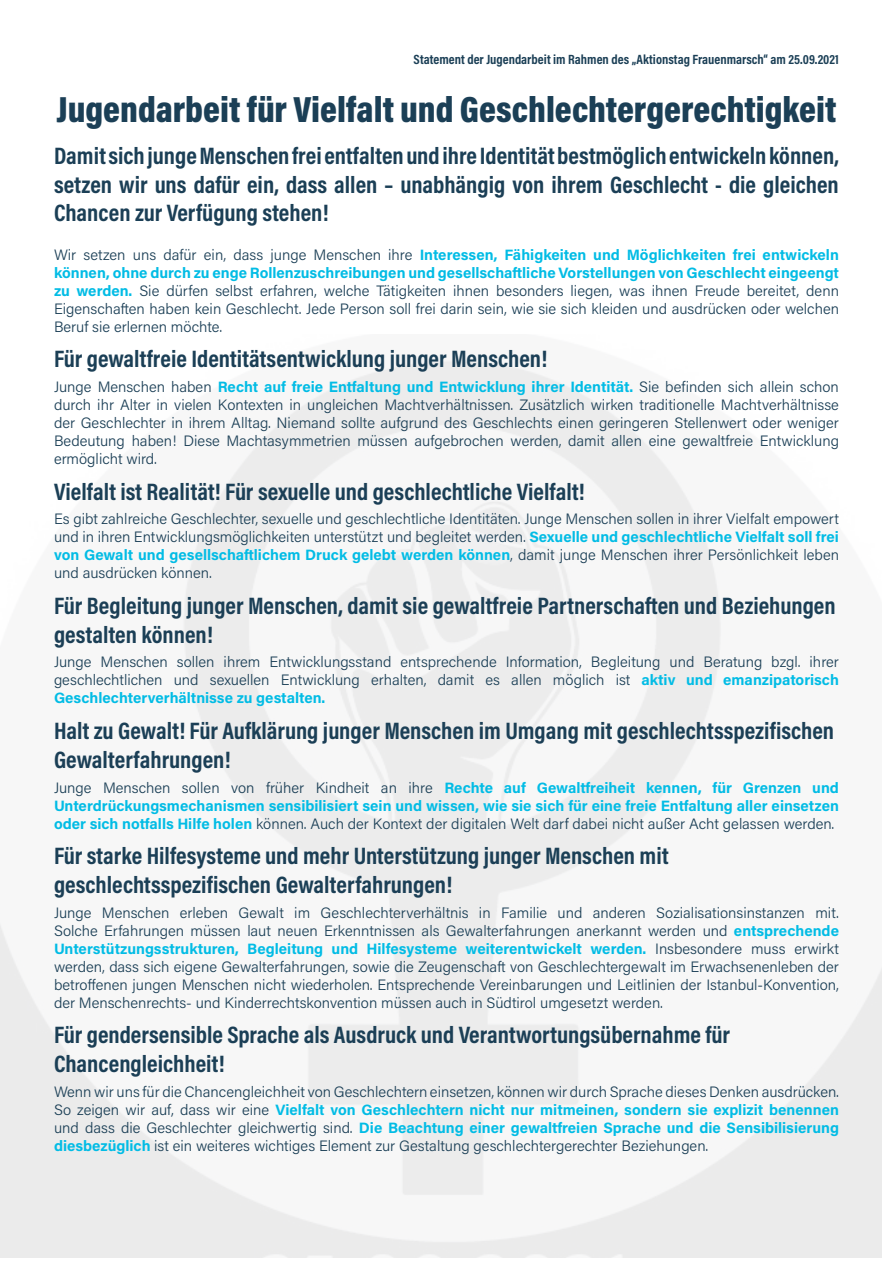
<style>
.page{position:relative;width:893px;height:1263px;background:#fff}
.page>*{position:absolute;margin:0;border:0;box-sizing:border-box;transform-origin:0 0}
.t1{font:900 36.75px "Acumin Pro Cond";color:#1b3f56}
.Absatzformat_2{font:700 24px/28.8px "Acumin Pro Cond";color:#1b3f56}
.Absatzformat_1{font:700 24px "Acumin Pro Cond";color:#1b3f56}
.Absatzformat_1-2{font:300 15px/18px "Acumin Pro";color:#1b3f56;text-align:justify}
.Absatzformat_1-3{font:700 15px/18px "Acumin Pro";color:#02bce5;text-align:justify}
.t2{font:700 13.5px "Acumin Pro Cond";color:#1b3f56}
.s1{font-weight:700;color:#02bce5}
.s2{font-weight:300;color:#1b3f56}
</style>
<div class="page">
<p class="t2" style="left:414px;top:50px;width:427px">Statement der Jugendarbeit im Rahmen des „Aktionstag Frauenmarsch“ am 25.09.2021</p>
<p class="t1" style="left:57px;top:85px;width:781px">Jugendarbeit für Vielfalt und Geschlechtergerechtigkeit</p>
<p class="Absatzformat_2" style="left:54px;top:140px;width:786px;text-align:justify">Damit sich junge Menschen frei entfalten und ihre Identität bestmöglich entwickeln können, setzen wir uns dafür ein, dass allen – unabhängig von ihrem Geschlecht - die gleichen Chancen zur Verfügung stehen!</p>
<p class="Absatzformat_1-2" style="left:54px;top:245px;width:786px">Wir setzen uns dafür ein, dass junge Menschen ihre <span class="s1">Interessen, Fähigkeiten und Möglichkeiten frei entwickeln können, ohne durch zu enge Rollenzuschreibungen und gesellschaftliche Vorstellungen von Geschlecht eingeengt zu werden.</span> Sie dürfen selbst erfahren, welche Tätigkeiten ihnen besonders liegen, was ihnen Freude bereitet, denn Eigenschaften haben kein Geschlecht. Jede Person soll frei darin sein, wie sie sich kleiden und ausdrücken oder welchen Beruf sie erlernen möchte.</p>
<p class="Absatzformat_1" style="left:54px;top:343px;width:495px">Für gewaltfreie Identitätsentwicklung junger Menschen!</p>
<p class="Absatzformat_1-2" style="left:54px;top:377px;width:786px">Junge Menschen haben <span class="s1">Recht auf freie Entfaltung und Entwicklung ihrer Identität.</span> Sie befinden sich allein schon durch ihr Alter in vielen Kontexten in ungleichen Machtverhältnissen. Zusätzlich wirken traditionelle Machtverhältnisse der Geschlechter in ihrem Alltag. Niemand sollte aufgrund des Geschlechts einen geringeren Stellenwert oder weniger Bedeutung haben! Diese Machtasymmetrien müssen aufgebrochen werden, damit allen eine gewaltfreie Entwicklung ermöglicht wird.</p>
<p class="Absatzformat_2" style="left:54px;top:476px;width:532px">Vielfalt ist Realität! Für sexuelle und geschlechtliche Vielfalt!</p>
<p class="Absatzformat_1-2" style="left:54px;top:509px;width:786px">Es gibt zahlreiche Geschlechter, sexuelle und geschlechtliche Identitäten. Junge Menschen sollen in ihrer Vielfalt empowert und in ihren Entwicklungsmöglichkeiten unterstützt und begleitet werden. <span class="s1">Sexuelle und geschlechtliche Vielfalt soll frei von Gewalt und gesellschaftlichem Druck gelebt werden können</span>, damit junge Menschen ihrer Persönlichkeit leben und ausdrücken können.</p>
<p class="Absatzformat_2" style="left:54px;top:590px;width:783px">Für Begleitung junger Menschen, damit sie gewaltfreie Partnerschaften und Beziehungen gestalten können!</p>
<p class="Absatzformat_1-2" style="left:54px;top:653px;width:786px">Junge Menschen sollen ihrem Entwicklungsstand entsprechende Information, Begleitung und Beratung bzgl. ihrer geschlechtlichen und sexuellen Entwicklung erhalten, damit es allen möglich ist <span class="s1">aktiv und emanzipatorisch Geschlechterverhältnisse zu gestalten.</span></p>
<p class="Absatzformat_2" style="left:54px;top:716px;width:782px">Halt zu Gewalt! Für Aufklärung junger Menschen im Umgang mit geschlechtsspezifischen<br>Gewalterfahrungen!</p>
<p class="Absatzformat_1-3" style="left:54px;top:778px;width:786px"><span class="s2">Junge Menschen sollen von früher Kindheit an ihre</span> Rechte auf Gewaltfreiheit kennen, für Grenzen und Unterdrückungsmechanismen sensibilisiert sein und wissen, wie sie sich für eine freie Entfaltung aller einsetzen oder sich notfalls Hilfe holen <span class="s2">können. Auch der Kontext der digitalen Welt darf dabei nicht außer Acht gelassen werden.</span></p>
<p class="Absatzformat_2" style="left:54px;top:841px;width:616px">Für starke Hilfesysteme und mehr Unterstützung junger Menschen mit geschlechtsspezifischen Gewalterfahrungen!</p>
<p class="Absatzformat_1-2" style="left:54px;top:903px;width:786px">Junge Menschen erleben Gewalt im Geschlechterverhältnis in Familie und anderen Sozialisationsinstanzen mit.<br>Solche Erfahrungen müssen laut neuen Erkenntnissen als Gewalterfahrungen anerkannt werden und <span class="s1">entsprechende Unterstützungsstrukturen, Begleitung und Hilfesysteme weiterentwickelt werden.</span> Insbesondere muss erwirkt werden, dass sich eigene Gewalterfahrungen, sowie die Zeugenschaft von Geschlechtergewalt im Erwachsenenleben der betroffenen jungen Menschen nicht wiederholen. Entsprechende Vereinbarungen und Leitlinien der Istanbul-Konvention, der Menschenrechts- und Kinderrechtskonvention müssen auch in Südtirol umgesetzt werden.</p>
<p class="Absatzformat_2" style="left:54px;top:1020px;width:677px">Für gendersensible Sprache als Ausdruck und Verantwortungsübernahme für<br>Chancengleichheit!</p>
<p class="Absatzformat_1-2" style="left:54px;top:1082px;width:786px">Wenn wir uns für die Chancengleichheit von Geschlechtern einsetzen, können wir durch Sprache dieses Denken ausdrücken.<br>So zeigen wir auf, dass wir eine <span class="s1">Vielfalt von Geschlechtern nicht nur mitmeinen, sondern sie explizit benennen </span>und dass die Geschlechter gleichwertig sind. <span class="s1">Die Beachtung einer gewaltfreien Sprache und die Sensibilisierung diesbezüglich</span> ist ein weiteres wichtiges Element zur Gestaltung geschlechtergerechter Beziehungen.</p>
</div>
